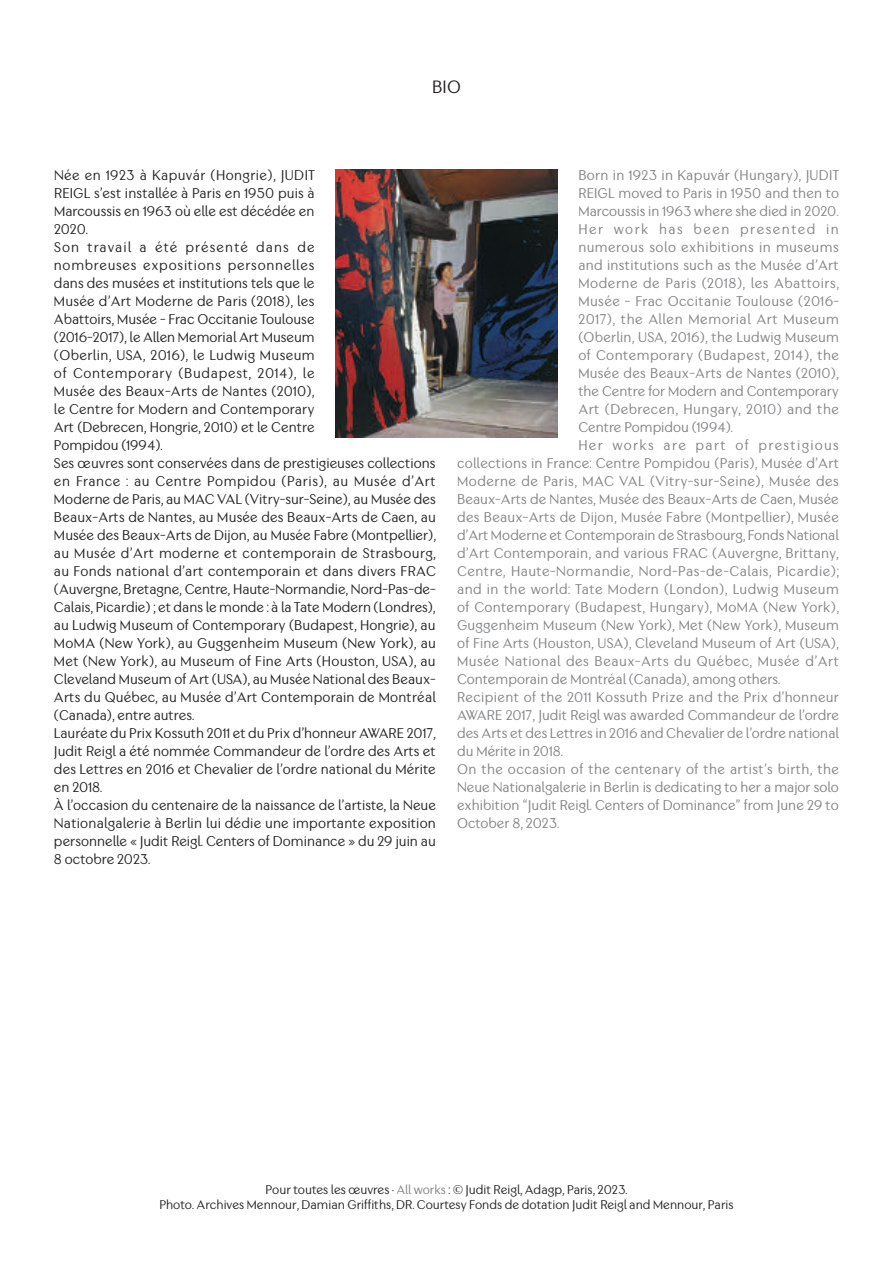
<style>
.page{position:relative;width:893px;height:1263px;background:#fff}
.page>*{position:absolute;margin:0;border:0;box-sizing:border-box;transform-origin:0 0}
.t1{font:18px "Mennour Text";color:#231f20}
.t2{font:14.25px/18px "Mennour Text";letter-spacing:.005em;color:#231f20}
.t3{font:14.25px "Mennour Text";letter-spacing:.015em;color:#808285}
.t4{font:14.25px "Mennour Text";letter-spacing:.035em;color:#808285}
.t5{font:14.25px "Mennour Text";letter-spacing:-.005em;color:#808285}
.t6{font:14.25px "Mennour Text";letter-spacing:.04em;color:#808285}
.t7{font:14.25px "Mennour Text";letter-spacing:.09em;color:#808285}
.t8{font:14.25px "Mennour Text";letter-spacing:.1em;color:#808285}
.t9{font:12.75px/15.3px "Mennour Text";color:#231f20;text-align:center}
.s1{color:#808285}
</style>
<div class="page">
<img style="left:336px;top:169px;width:221px;height:268px">
<p class="t1" style="left:432px;top:75px;width:30px">BIO</p>
<p class="t2" style="left:54px;top:166px;width:384px">Née en 1923 à Kapuvár (Hongrie), JUDIT<br>REIGL s’est installée à Paris en 1950 puis à<br>Marcoussis en 1963 où elle est décédée en<br>2020.<br>Son travail a été présenté dans de<br>nombreuses expositions personnelles<br>dans des musées et institutions tels que le<br>Musée d’Art Moderne de Paris (2018), les<br>Abattoirs, Musée - Frac Occitanie Toulouse<br>(2016-2017), le Allen Memorial Art Museum<br>(Oberlin, USA, 2016), le Ludwig Museum<br>of Contemporary (Budapest, 2014), le<br>Musée des Beaux-Arts de Nantes (2010),<br>le Centre for Modern and Contemporary<br>Art (Debrecen, Hongrie, 2010) et le Centre<br>Pompidou (1994).<br>Ses œuvres sont conservées dans de prestigieuses collections en France : au Centre Pompidou (Paris), au Musée d’Art Moderne de Paris, au MAC VAL (Vitry-sur-Seine), au Musée des Beaux-Arts de Nantes, au Musée des Beaux-Arts de Caen, au Musée des Beaux-Arts de Dijon, au Musée Fabre (Montpellier), au Musée d’Art moderne et contemporain de Strasbourg, au Fonds national d’art contemporain et dans divers FRAC (Auvergne, Bretagne, Centre, Haute-Normandie, Nord-Pas-de-Calais, Picardie) ; et dans le monde : à la Tate Modern (Londres), au Ludwig Museum of Contemporary (Budapest, Hongrie), au MoMA (New York), au Guggenheim Museum (New York), au Met (New York), au Museum of Fine Arts (Houston, USA), au Cleveland Museum of Art (USA), au Musée National des Beaux-Arts du Québec, au Musée d’Art Contemporain de Montréal (Canada), entre autres.<br>Lauréate du Prix Kossuth 2011 et du Prix d’honneur AWARE 2017, Judit Reigl a été nommée Commandeur de l’ordre des Arts et des Lettres en 2016 et Chevalier de l’ordre national du Mérite en 2018.<br>À l’occasion du centenaire de la naissance de l’artiste, la Neue Nationalgalerie à Berlin lui dédie une importante exposition personnelle « Judit Reigl. Centers of Dominance » du 29 juin au 8 octobre 2023.</p>
<p class="t3" style="left:578px;top:165px;width:262px">Born in 1923 in Kapuvár (Hungary), JUDIT</p>
<p class="t3" style="left:578px;top:183px;width:262px">REIGL moved to Paris in 1950 and then to</p>
<p class="t3" style="left:578px;top:201px;width:262px">Marcoussis in 1963 where she died in 2020.</p>
<p class="t8" style="left:578px;top:219px;width:262px">Her work has been presented in</p>
<p class="t3" style="left:578px;top:237px;width:262px">numerous solo exhibitions in museums</p>
<p class="t3" style="left:578px;top:255px;width:262px">and institutions such as the Musée d’Art</p>
<p class="t4" style="left:578px;top:273px;width:262px">Moderne de Paris (2018), les Abattoirs,</p>
<p class="t3" style="left:578px;top:291px;width:262px">Musée - Frac Occitanie Toulouse (2016-</p>
<p class="t6" style="left:578px;top:309px;width:262px">2017), the Allen Memorial Art Museum</p>
<p class="t3" style="left:578px;top:327px;width:262px">(Oberlin, USA, 2016), the Ludwig Museum</p>
<p class="t3" style="left:578px;top:345px;width:262px">of Contemporary (Budapest, 2014), the</p>
<p class="t3" style="left:578px;top:363px;width:262px">Musée des Beaux-Arts de Nantes (2010),</p>
<p class="t3" style="left:578px;top:381px;width:262px">the Centre for Modern and Contemporary</p>
<p class="t4" style="left:578px;top:399px;width:262px">Art (Debrecen, Hungary, 2010) and the</p>
<p class="t3" style="left:578px;top:417px;width:156px">Centre Pompidou (1994).</p>
<p class="t7" style="left:578px;top:435px;width:262px">Her works are part of prestigious</p>
<p class="t3" style="left:457px;top:453px;width:383px">collections in France: Centre Pompidou (Paris), Musée d’Art</p>
<p class="t3" style="left:457px;top:471px;width:383px">Moderne de Paris, MAC VAL (Vitry-sur-Seine), Musée des</p>
<p class="t3" style="left:457px;top:489px;width:383px">Beaux-Arts de Nantes, Musée des Beaux-Arts de Caen, Musée</p>
<p class="t3" style="left:457px;top:507px;width:383px">des Beaux-Arts de Dijon, Musée Fabre (Montpellier), Musée</p>
<p class="t5" style="left:457px;top:525px;width:383px">d’Art Moderne et Contemporain de Strasbourg, Fonds National</p>
<p class="t3" style="left:457px;top:543px;width:383px">d’Art Contemporain, and various FRAC (Auvergne, Brittany,</p>
<p class="t4" style="left:457px;top:561px;width:383px">Centre, Haute-Normandie, Nord-Pas-de-Calais, Picardie);</p>
<p class="t3" style="left:457px;top:579px;width:383px">and in the world: Tate Modern (London), Ludwig Museum</p>
<p class="t3" style="left:457px;top:597px;width:383px">of Contemporary (Budapest, Hungary), MoMA (New York),</p>
<p class="t3" style="left:457px;top:615px;width:383px">Guggenheim Museum (New York), Met (New York), Museum</p>
<p class="t3" style="left:457px;top:633px;width:383px">of Fine Arts (Houston, USA), Cleveland Museum of Art (USA),</p>
<p class="t4" style="left:457px;top:651px;width:383px">Musée National des Beaux-Arts du Québec, Musée d’Art</p>
<p class="t3" style="left:457px;top:669px;width:325px">Contemporain de Montréal (Canada), among others.</p>
<p class="t3" style="left:457px;top:687px;width:383px">Recipient of the 2011 Kossuth Prize and the Prix d’honneur</p>
<p class="t3" style="left:457px;top:705px;width:383px">AWARE 2017, Judit Reigl was awarded Commandeur de l’ordre</p>
<p class="t3" style="left:457px;top:723px;width:383px">des Arts et des Lettres in 2016 and Chevalier de l’ordre national</p>
<p class="t3" style="left:457px;top:741px;width:107px">du Mérite in 2018.</p>
<p class="t3" style="left:457px;top:759px;width:383px">On the occasion of the centenary of the artist’s birth, the</p>
<p class="t3" style="left:457px;top:777px;width:383px">Neue Nationalgalerie in Berlin is dedicating to her a major solo</p>
<p class="t3" style="left:457px;top:795px;width:383px">exhibition “Judit Reigl. Centers of Dominance” from June 29 to</p>
<p class="t3" style="left:457px;top:813px;width:104px">October 8, 2023.</p>
<p class="t9" style="left:159px;top:1181px;width:576px">Pour toutes les œuvres · <span class="s1">All works</span> : © Judit Reigl, Adagp, Paris, 2023.<br>Photo. Archives Mennour, Damian Griffiths, DR. Courtesy Fonds de dotation Judit Reigl and Mennour, Paris</p>
</div>
